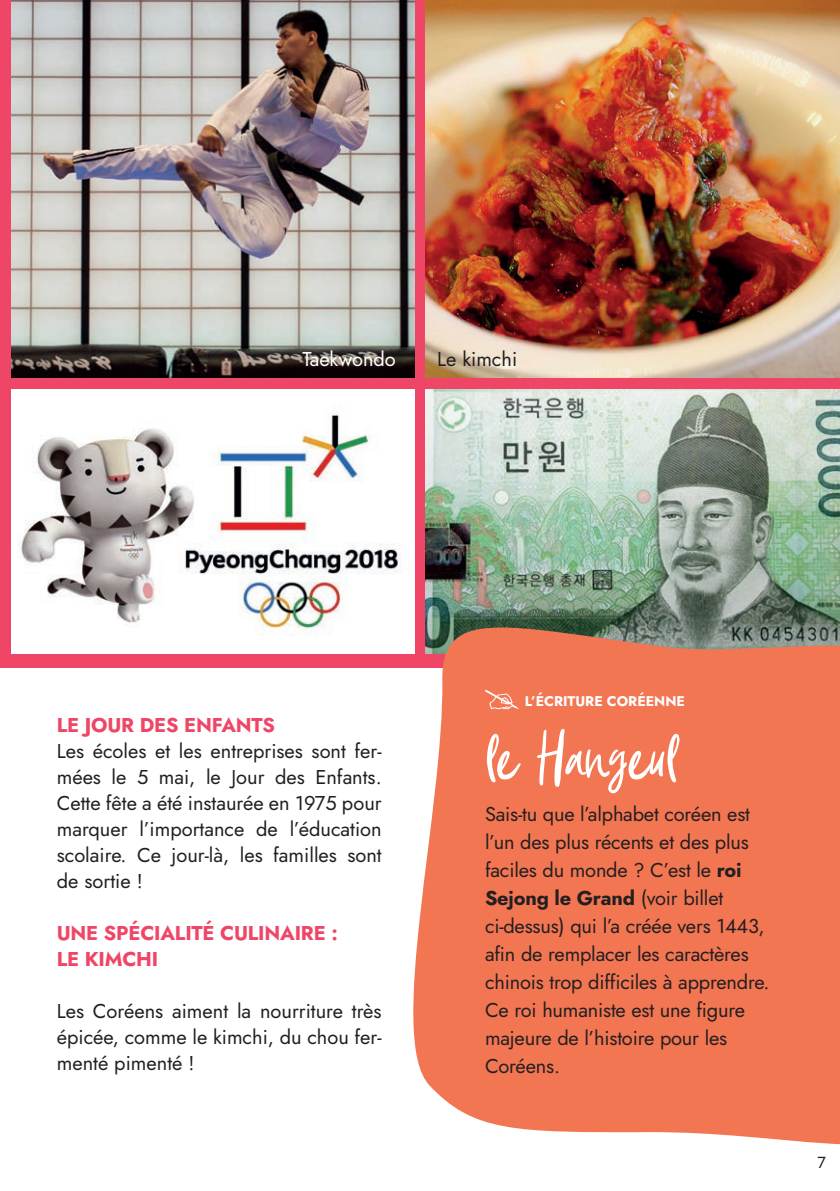
<style>
.page{position:relative;width:840px;height:1191px;background:#fff}
.page>*{position:absolute;margin:0;border:0;box-sizing:border-box;transform-origin:0 0}
.t1{font:58px "Aescudos";letter-spacing:.01em;color:#fff}
.t2{font:20px/28px "Jost";letter-spacing:-.01em;color:#231f20;text-align:justify}
.t3{font:700 20px/26px "Jost";letter-spacing:-.01em;color:#ef4667}
.t4{font:20px "Jost";color:#fff}
.t5{font:16px "Jost";color:#231f20}
.t6{font:700 14px "Jost";color:#fff}
.s1{font-weight:700}
</style>
<div class="page">
<div style="left:0;top:0;width:839px;height:668px;background:#ef4667"></div>
<img style="left:425px;top:0;width:414px;height:377px">
<img style="left:425px;top:390px;width:414px;height:215px">
<svg style="left:386px;top:605px;width:453px;height:540px;background:#eb8466"></svg>
<svg style="left:484px;top:690px;width:35px;height:19px"></svg>
<img style="left:12px;top:0;width:402px;height:377px">
<img style="left:12px;top:390px;width:402px;height:263px">
<p class="t4" style="left:302px;top:345px;width:95px">Taekwondo</p>
<p class="t2" style="left:437px;top:345px;width:82px">Le kimchi</p>
<p class="t3" style="left:57px;top:712px;width:220px">LE JOUR DES ENFANTS</p>
<p class="t2" style="left:57px;top:738px;width:326px;line-height:26px">Les écoles et les entreprises sont fer&shy;mées le 5 mai, le Jour des Enfants.<br>Cette fête a été instaurée en 1975 pour marquer l’importance de l’éducation scolaire. Ce jour-là, les familles sont de sortie !</p>
<p class="t3" style="left:57px;top:920px;width:282px">UNE SPÉCIALITÉ CULINAIRE :<br>LE KIMCHI</p>
<p class="t2" style="left:57px;top:998px;width:326px;line-height:26px">Les Coréens aiment la nourriture très épicée, comme le kimchi, du chou fer&shy;menté pimenté !</p>
<p class="t6" style="left:524px;top:692px;width:161px">L’ÉCRITURE CORÉENNE</p>
<h1 class="t1" style="left:484px;top:714px;width:194px">le Hangeul</h1>
<p class="t2" style="left:484px;top:800px;width:286px;text-align:left">Sais-tu que l’alphabet coréen est l’un des plus récents et des plus faciles du monde ? C’est le <span class="s1">roi<br>Sejong le Grand</span> (voir billet ci-dessus) qui l’a créée vers 1443, afin de remplacer les caractères chinois trop difficiles à apprendre.<br>Ce roi humaniste est une figure majeure de l’histoire pour les<br>Coréens.</p>
<p class="t5" style="left:816px;top:1151px;width:10px">7</p>
</div>
